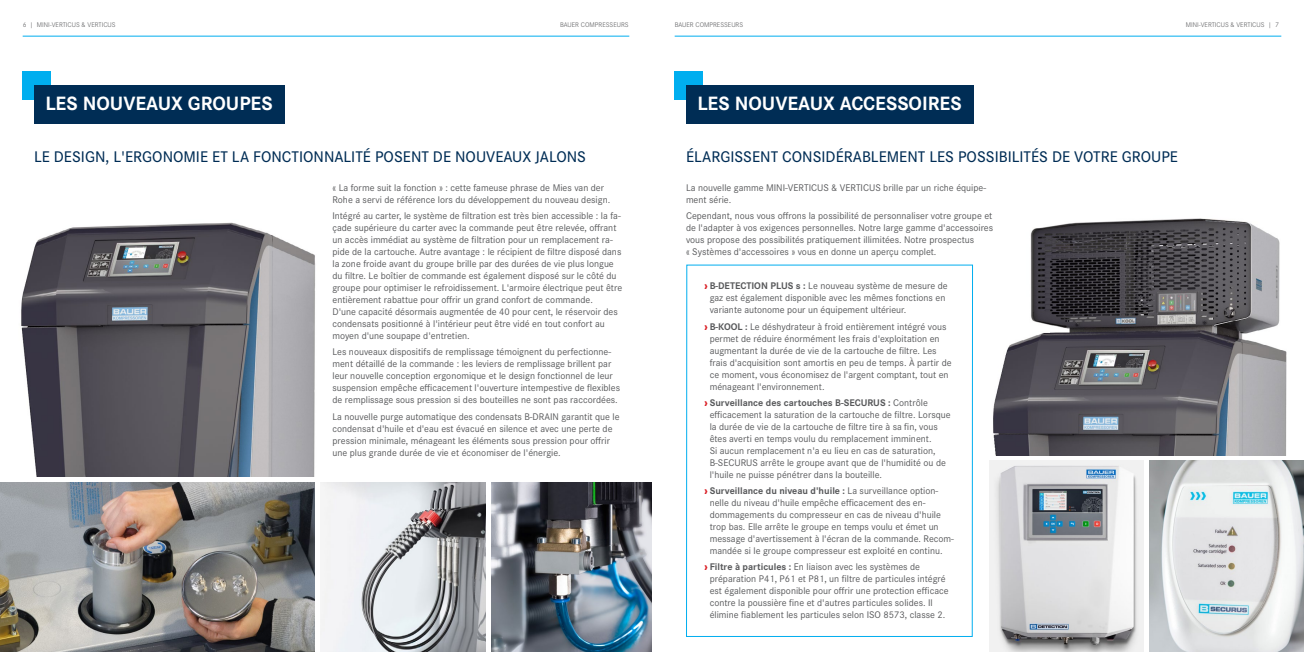
<style>
.page{position:relative;width:1304px;height:652px;background:#fff}
.page>*{position:absolute;margin:0;border:0;box-sizing:border-box;transform-origin:0 0}
.t1{font:700 20px "Corporate S";color:#fff}
.t2{font:500 16px "Corporate S";color:#002d55}
.t3{font:10px/12px "Corporate S";color:#58595b}
.t4{font:300 7px "Corporate S";color:#58595b}
.s1{font-weight:800;color:#da2128}
.s2{font-weight:700}
</style>
<div class="page">
<hr style="left:675px;top:36px;width:606px;height:1px;background:#00aeef">
<hr style="left:23px;top:36px;width:606px;height:1px;background:#00aeef">
<img style="left:993px;top:218px;width:294px;height:237px">
<img style="left:21px;top:222px;width:295px;height:254px">
<img style="left:0;top:483px;width:315px;height:169px">
<img style="left:320px;top:483px;width:166px;height:169px">
<img style="left:491px;top:483px;width:161px;height:169px">
<img style="left:989px;top:461px;width:155px;height:191px">
<img style="left:1150px;top:461px;width:154px;height:191px">
<div style="left:23px;top:71px;width:28px;height:28px;background:#00aeef"></div>
<div style="left:34px;top:85px;width:250px;height:38px;background:#002d55"></div>
<div style="left:675px;top:71px;width:28px;height:28px;background:#00aeef"></div>
<div style="left:686px;top:85px;width:287px;height:38px;background:#002d55"></div>
<svg style="left:686px;top:264px;width:287px;height:373px"></svg>
<p class="t4" style="left:23px;top:20px;width:94px">6 | MINI-VERTICUS &amp; VERTICUS</p>
<p class="t4" style="left:560px;top:20px;width:70px">BAUER COMPRESSEURS</p>
<p class="t4" style="left:675px;top:20px;width:70px">BAUER COMPRESSEURS</p>
<p class="t4" style="left:1186px;top:20px;width:94px">MINI-VERTICUS &amp; VERTICUS | 7</p>
<h1 class="t1" style="left:45px;top:87px;width:229px">LES NOUVEAUX GROUPES</h1>
<h1 class="t1" style="left:697px;top:87px;width:266px">LES NOUVEAUX ACCESSOIRES</h1>
<h2 class="t2" style="left:34px;top:145px;width:553px">LE DESIGN, L'ERGONOMIE ET LA FONCTIONNALITÉ POSENT DE NOUVEAUX JALONS</h2>
<h2 class="t2" style="left:686px;top:145px;width:494px">ÉLARGISSENT CONSIDÉRABLEMENT LES POSSIBILITÉS DE VOTRE GROUPE</h2>
<p class="t3" style="left:686px;top:181px;width:302px">La nouvelle gamme MINI-VERTICUS &amp; VERTICUS brille par un riche équipe&shy;ment série.</p>
<p class="t3" style="left:686px;top:209px;width:309px">Cependant, nous vous offrons la possibilité de personnaliser votre groupe et de l'adapter à vos exigences personnelles. Notre large gamme d'accessoires vous propose des possibilités pratiquement illimitées. Notre prospectus<br>« Systèmes d'accessoires » vous en donne un aperçu complet.</p>
<p class="t3" style="left:332px;top:181px;width:279px">« La forme suit la fonction » : cette fameuse phrase de Mies van der<br>Rohe a servi de référence lors du développement du nouveau design.</p>
<p class="t3" style="left:332px;top:209px;width:291px">Intégré au carter, le système de filtration est très bien accessible : la fa&shy;çade supérieure du carter avec la commande peut être relevée, offrant un accès immédiat au système de filtration pour un remplacement ra&shy;pide de la cartouche. Autre avantage : le récipient de filtre disposé dans la zone froide avant du groupe brille par des durées de vie plus longue du filtre. Le boîtier de commande est également disposé sur le côté du groupe pour optimiser le refroidissement. L'armoire électrique peut être entièrement rabattue pour offrir un grand confort de commande.<br>D'une capacité désormais augmentée de 40 pour cent, le réservoir des condensats positionné à l'intérieur peut être vidé en tout confort au moyen d'une soupape d'entretien.</p>
<p class="t3" style="left:332px;top:345px;width:289px">Les nouveaux dispositifs de remplissage témoignent du perfectionne&shy;ment détaillé de la commande : les leviers de remplissage brillent par leur nouvelle conception ergonomique et le design fonctionnel de leur suspension empêche efficacement l'ouverture intempestive de flexibles de remplissage sous pression si des bouteilles ne sont pas raccordées.</p>
<p class="t3" style="left:332px;top:410px;width:289px">La nouvelle purge automatique des condensats B-DRAIN garantit que le condensat d'huile et d'eau est évacué en silence et avec une perte de pression minimale, ménageant les éléments sous pression pour offrir une plus grande durée de vie et économiser de l'énergie.</p>
<p class="t3" style="left:710px;top:279px;width:240px;text-indent:-6px"><span class="s1">›</span> <span class="s2">B-DETECTION PLUS s :</span> Le nouveau système de mesure de gaz est également disponible avec les mêmes fonctions en variante autonome pour un équipement ultérieur.</p>
<p class="t3" style="left:710px;top:320px;width:243px;text-indent:-6px"><span class="s1">›</span> <span class="s2">B-KOOL :</span> Le déshydrateur à froid entièrement intégré vous permet de réduire énormément les frais d'exploitation en augmentant la durée de vie de la cartouche de filtre. Les frais d'acquisition sont amortis en peu de temps. À partir de ce moment, vous économisez de l'argent comptant, tout en ménageant l'environnement.</p>
<p class="t3" style="left:710px;top:396px;width:242px;text-indent:-6px"><span class="s1">›</span> <span class="s2">Surveillance des cartouches B-SECURUS :</span> Contrôle efficacement la saturation de la cartouche de filtre. Lorsque la durée de vie de la cartouche de filtre tire à sa fin, vous êtes averti en temps voulu du remplacement imminent.<br>Si aucun remplacement n'a eu lieu en cas de saturation, B-SECURUS arrête le groupe avant que de l'humidité ou de l'huile ne puisse pénétrer dans la bouteille.</p>
<p class="t3" style="left:710px;top:484px;width:246px;text-indent:-6px"><span class="s1">›</span> <span class="s2">Surveillance du niveau d'huile :</span> La surveillance option&shy;nelle du niveau d'huile empêche efficacement des en&shy;dommagements du compresseur en cas de niveau d'huile trop bas. Elle arrête le groupe en temps voulu et émet un message d'avertissement à l'écran de la commande. Recom&shy;mandée si le groupe compresseur est exploité en continu.</p>
<p class="t3" style="left:710px;top:560px;width:240px;text-indent:-6px"><span class="s1">›</span> <span class="s2">Filtre à particules :</span> En liaison avec les systèmes de préparation P41, P61 et P81, un filtre de particules intégré est également disponible pour offrir une protection efficace contre la poussière fine et d'autres particules solides. Il élimine fiablement les particules selon ISO 8573, classe 2.</p>
</div>
